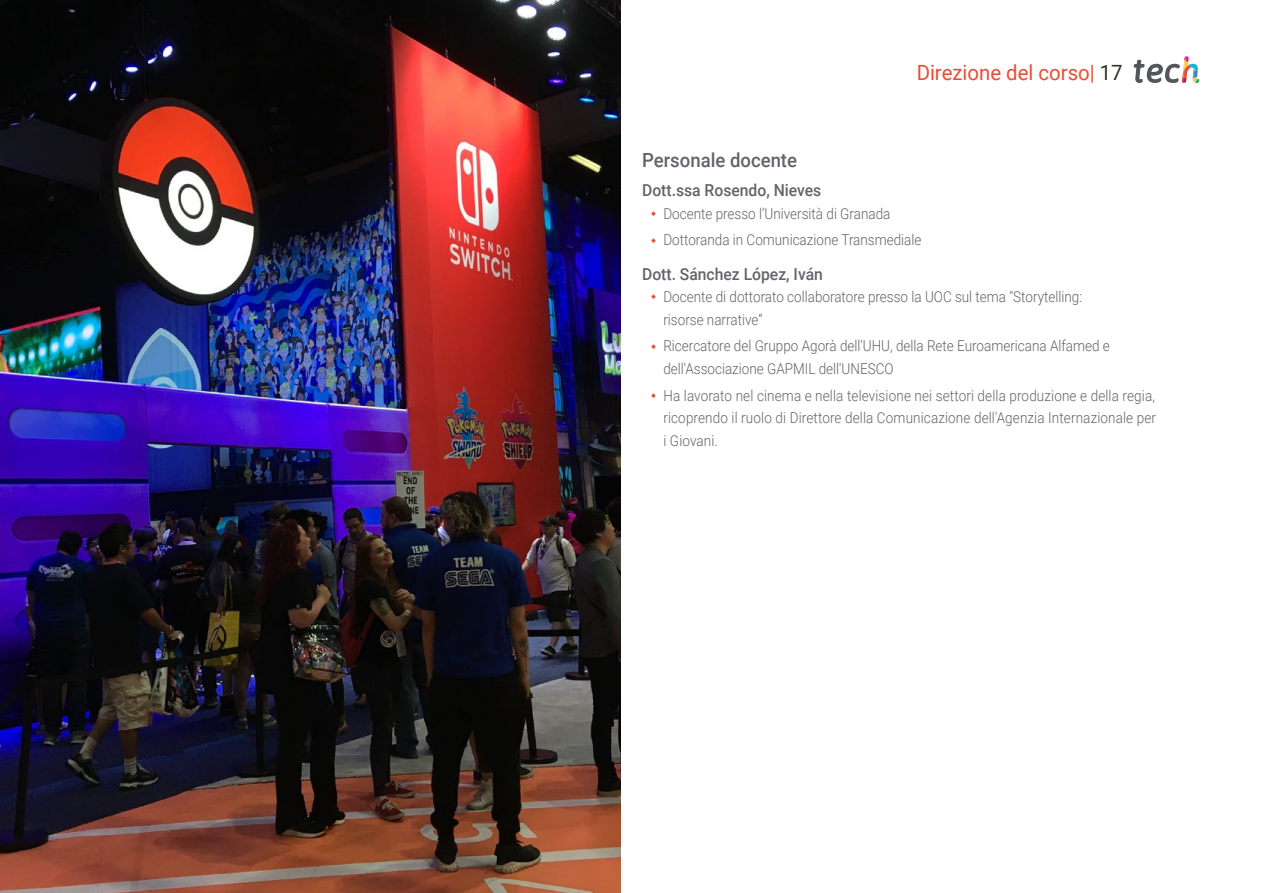
<style>
.page{position:relative;width:1263px;height:893px;background:#fff}
.page>*{position:absolute;margin:0;border:0;box-sizing:border-box;transform-origin:0 0}
.t1{font:21px "Roboto";color:#e94d35}
.t2{font:500 19.5px "Roboto";color:#61646a;scale:.95 1}
.t3{font:500 16.5px "Roboto";color:#61646a;scale:.95 1}
.t4{font:300 15px/22.5px "Roboto";color:#61646a;scale:.9 1}
.s1{color:#312e20}
</style>
<div class="page">
<img style="left:0;top:0;width:621px;height:893px">
<svg style="left:1134px;top:56px;width:65px;height:27px"></svg>
<h1 class="t1" style="left:917px;top:57px;width:208px">Direzione del corso| <span class="s1">17</span></h1>
<h2 class="t2" style="left:642px;top:146px;width:165px">Personale docente</h2>
<p class="t3" style="left:642px;top:179px;width:190px">Dott.ssa Rosendo, Nieves</p>
<p class="t4" style="left:663px;top:199px;width:288px;line-height:26.7px">Docente presso l’Università di Granada<br>Dottoranda in Comunicazione Transmediale</p>
<p class="t3" style="left:642px;top:262px;width:192px">Dott. Sánchez López, Iván</p>
<p class="t4" style="left:663px;top:285px;width:467px">Docente di dottorato collaboratore presso la UOC sul tema "Storytelling: risorse narrative”</p>
<p class="t4" style="left:663px;top:334px;width:498px">Ricercatore del Gruppo Agorà dell'UHU, della Rete Euroamericana Alfamed e dell'Associazione GAPMIL dell'UNESCO</p>
<p class="t4" style="left:663px;top:383px;width:549px;text-align:justify">Ha lavorato nel cinema e nella televisione nei settori della produzione e della regia, ricoprendo il ruolo di Direttore della Comunicazione dell'Agenzia Internazionale per i Giovani.</p>
</div>
